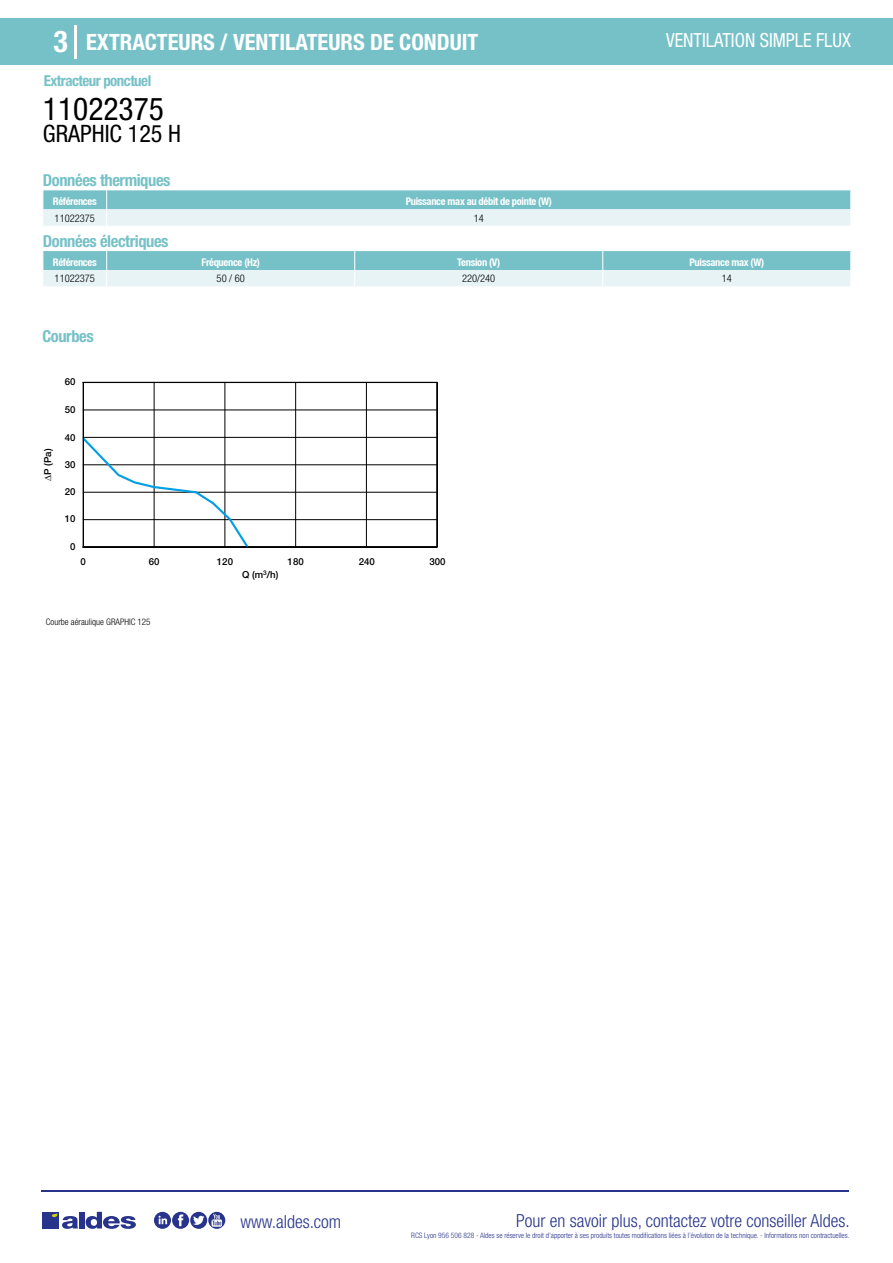
<style>
.page{position:relative;width:893px;height:1263px;background:#fff}
.page>*{position:absolute;margin:0;border:0;box-sizing:border-box;transform-origin:0 0}
.t1{font:condensed 31.5px "Helvetica Neue LT Std";color:#000}
.t2{font:700 condensed 30px "Helvetica Neue LT Std";color:#fff}
.t3{font:condensed 24px "Helvetica Neue LT Std";color:#000}
.t4{font:700 condensed 22.5px "Helvetica Neue LT Std";color:#fff}
.t5{font:condensed 19.5px "Helvetica Neue LT Std";color:#fff;scale:.95 1}
.t6{font:300 condensed 18px "Helvetica Neue";color:#28348b}
.t7{font:700 condensed 16.5px "Helvetica Neue LT Std";letter-spacing:-.025em;color:#76c1c7}
.t8{font:700 condensed 15px "Helvetica Neue LT Std";letter-spacing:-.035em;color:#76c1c7}
.t9{font:700 condensed 10.5px "Helvetica Neue";letter-spacing:-.03em;color:#fff}
.t10{font:300 condensed 10.5px "Helvetica Neue";color:#000}
.t11{font:500 9.6px "Helvetica Neue LT Std";color:#000}
.t12{font:300 condensed 9px "Helvetica Neue";color:#000}
.t13{font:300 condensed 7.5px "Helvetica Neue";color:#28348b}
</style>
<div class="page">
<div style="left:0;top:18px;width:893px;height:46px;background:#76c1c7"></div>
<hr style="left:74px;top:25px;width:2px;height:33px;background:#fff">
<hr style="left:41px;top:1190px;width:808px;height:1px;background:#28348b">
<svg style="left:154px;top:1212px;width:71px;height:17px"></svg>
<div style="left:42px;top:1212px;width:17px;height:16px;background:#28348b"></div>
<div style="left:79px;top:1212px;width:5px;height:16px;background:#28348b"></div>
<svg style="left:86px;top:1212px;width:50px;height:17px"></svg>
<svg style="left:52px;top:1213px;width:26px;height:16px"></svg>
<svg style="left:43px;top:190px;width:808px;height:36px;background:#add9dd"></svg>
<svg style="left:43px;top:251px;width:808px;height:35px;background:#aad8dc"></svg>
<hr style="left:154px;top:382px;width:1px;height:165px;background:#000">
<hr style="left:225px;top:382px;width:1px;height:165px;background:#000">
<hr style="left:295px;top:382px;width:1px;height:165px;background:#000">
<hr style="left:366px;top:382px;width:1px;height:165px;background:#000">
<hr style="left:83px;top:519px;width:354px;height:1px;background:#000">
<hr style="left:83px;top:492px;width:354px;height:1px;background:#000">
<hr style="left:83px;top:464px;width:354px;height:1px;background:#000">
<hr style="left:83px;top:437px;width:354px;height:1px;background:#000">
<hr style="left:83px;top:410px;width:354px;height:1px;background:#000">
<svg style="left:82px;top:435px;width:169px;height:113px"></svg>
<div style="left:83px;top:382px;width:355px;height:166px;border:1px solid #000"></div>
<h2 class="t2" style="left:54px;top:24px;width:16px">3</h2>
<h3 class="t4" style="left:86px;top:28px;width:394px">EXTRACTEURS / VENTILATEURS DE CONDUIT</h3>
<h3 class="t5" style="left:666px;top:29px;width:196px">VENTILATION SIMPLE FLUX</h3>
<h3 class="t8" style="left:44px;top:71px;width:109px">Extracteur ponctuel</h3>
<h1 class="t1" style="left:43px;top:91px;width:122px">11022375</h1>
<h3 class="t3" style="left:43px;top:120px;width:140px">GRAPHIC 125 H</h3>
<h3 class="t7" style="left:43px;top:170px;width:129px">Données thermiques</h3>
<h3 class="t9" style="left:53px;top:195px;width:45px">Références</h3>
<h3 class="t9" style="left:406px;top:195px;width:148px">Puissance max au débit de pointe (W)</h3>
<h3 class="t10" style="left:55px;top:212px;width:42px">11022375</h3>
<h3 class="t10" style="left:474px;top:212px;width:12px">14</h3>
<h3 class="t7" style="left:43px;top:231px;width:127px">Données électriques</h3>
<h3 class="t9" style="left:53px;top:255px;width:45px">Références</h3>
<h3 class="t9" style="left:201px;top:255px;width:60px">Fréquence (Hz)</h3>
<h3 class="t9" style="left:457px;top:255px;width:44px">Tension (V)</h3>
<h3 class="t9" style="left:689px;top:255px;width:76px">Puissance max (W)</h3>
<h3 class="t10" style="left:55px;top:273px;width:42px">11022375</h3>
<h3 class="t10" style="left:217px;top:273px;width:30px">50 / 60</h3>
<h3 class="t10" style="left:462px;top:273px;width:35px">220/240</h3>
<h3 class="t10" style="left:722px;top:273px;width:12px">14</h3>
<h3 class="t7" style="left:43px;top:326px;width:53px">Courbes</h3>
<p class="t11" style="left:65px;top:376px;width:12px">60</p>
<p class="t11" style="left:65px;top:403px;width:12px">50</p>
<p class="t11" style="left:42px;top:475px;width:28px;rotate:-90deg">P (Pa)</p>
<p class="t11" style="left:65px;top:431px;width:12px">40</p>
<p class="t11" style="left:65px;top:459px;width:12px">30</p>
<p class="t11" style="left:65px;top:486px;width:12px">20</p>
<p class="t11" style="left:65px;top:513px;width:12px">10</p>
<p class="t11" style="left:70px;top:541px;width:7px">0</p>
<p class="t11" style="left:81px;top:556px;width:7px">0</p>
<p class="t11" style="left:149px;top:556px;width:12px">60</p>
<p class="t11" style="left:217px;top:556px;width:18px">120</p>
<p class="t11" style="left:288px;top:556px;width:18px">180</p>
<p class="t11" style="left:359px;top:556px;width:18px">240</p>
<p class="t11" style="left:429px;top:556px;width:18px">300</p>
<p class="t11" style="left:242px;top:569px;width:38px">Q (m<sup>3</sup>/h)</p>
<p class="t12" style="left:46px;top:616px;width:106px">Courbe aéraulique GRAPHIC 125</p>
<h3 class="t6" style="left:240px;top:1211px;width:102px">www.aldes.com</h3>
<h3 class="t6" style="left:516px;top:1211px;width:335px">Pour en savoir plus, contactez votre conseiller Aldes.</h3>
<p class="t13" style="left:411px;top:1230px;width:440px">RCS Lyon 956 506 828 - Aldes se réserve le droit d’apporter à ses produits toutes modifications liées à l’évolution de la technique. - Informations non contractuelles.</p>
</div>
